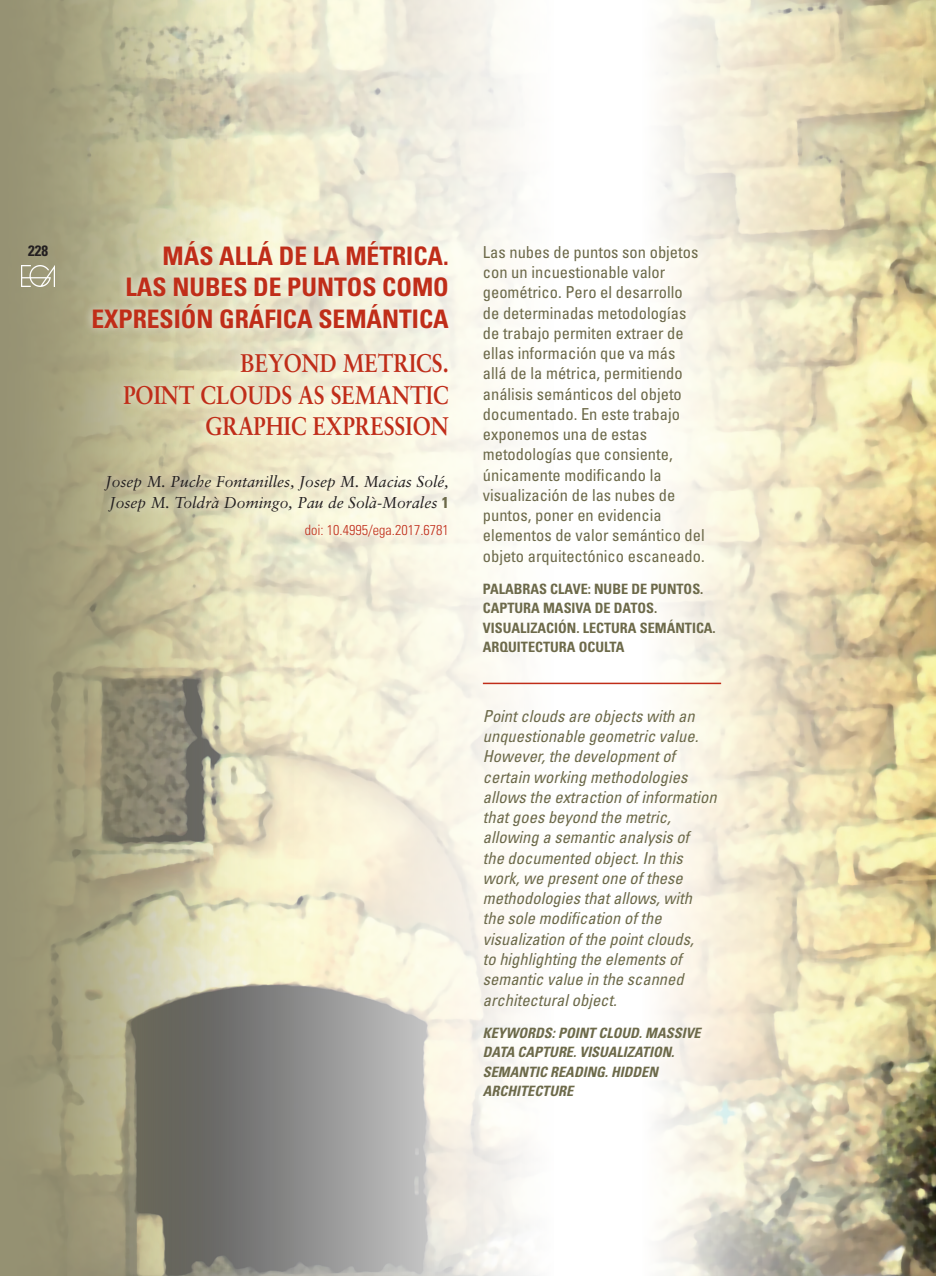
<style>
.page{position:relative;width:936px;height:1276px;background:#fff}
.page>*{position:absolute;margin:0;border:0;box-sizing:border-box;transform-origin:0 0}
.TITULO_ARTICULO_CAST{font:700 condensed 25.5px/31.5px "Univers";color:#c02d19;text-align:right}
.TITULO_ARTICULO_INGL{font:700 25.5px/31.5px "Sabon";color:#c02d19;text-align:right;scale:.85 1}
.ENTRADILLA_CASTELLAN{font:condensed 16.5px/20.2px "Univers";color:#6d6a4a}
.ENTRADILLA_INGLES{font:italic condensed 16.5px/20.2px "Univers";color:#6d6a4a}
.AUTOR_ARTICULO{font:italic 15.75px/21px "Sabon";color:#231f20}
.t1{font:700 condensed 15px "Univers";color:#231f20}
.ENTRADILLA_CASTELLAN-2{font:700 condensed 14.25px "Univers";color:#6d6a4a}
.ENTRADILLA_INGLES-2{font:italic 700 condensed 14.25px/19.5px "Univers";color:#6d6a4a}
.AUTOR_ARTICULO-2{font:300 condensed 14.25px "Univers";color:#c02d19}
.s1{font-family:"Univers";font-weight:700;font-style:normal;font-stretch:condensed;color:#6d6a4a}
</style>
<div class="page">
<svg style="left:228px;top:0;width:71px;height:1276px;background:#c8c4ae"></svg>
<svg style="left:0;top:0;width:228px;height:1276px;background:#a29f81"></svg>
<img style="left:657px;top:0;width:278px;height:1276px">
<div style="left:83px;top:231px;width:411px;height:402px;background:#fff;opacity:.75"></div>
<div style="left:473px;top:235px;width:282px;height:966px;background:#fff;opacity:.75"></div>
<hr style="left:483px;top:682px;width:238px;height:2px;background:#c02d19">
<img style="left:22px;top:265px;width:33px;height:21px">
<p class="t1" style="left:28px;top:242px;width:21px">228</p>
<p class="TITULO_ARTICULO_CAST" style="left:162px;top:240px;width:288px">MÁS ALLÁ DE LA MÉTRICA.</p>
<p class="TITULO_ARTICULO_CAST" style="left:92px;top:271px;width:359px">LAS NUBES DE PUNTOS COMO<br>EXPRESIÓN GRÁFICA SEMÁNTICA</p>
<p class="TITULO_ARTICULO_INGL" style="left:123px;top:347px;width:384px">BEYOND METRICS.<br>POINT CLOUDS AS SEMANTIC<br>GRAPHIC EXPRESSION</p>
<p class="AUTOR_ARTICULO" style="left:106px;top:471px;width:345px">Josep M. Puche Fontanilles, Josep M. Macias Solé,<br>Josep M. Toldrà Domingo, Pau de Solà-Morales <span class="s1">1</span></p>
<p class="AUTOR_ARTICULO-2" style="left:305px;top:521px;width:145px">doi: 10.4995/ega.2017.6781</p>
<p class="ENTRADILLA_CASTELLAN" style="left:483px;top:241px;width:223px">Las nubes de puntos son objetos con un incuestionable valor geométrico. Pero el desarrollo<br>de determinadas metodologías de trabajo permiten extraer de ellas información que va más<br>allá de la métrica, permitiendo análisis semánticos del objeto documentado. En este trabajo exponemos una de estas metodologías que consiente, únicamente modificando la visualización de las nubes de puntos, poner en evidencia elementos de valor semántico del objeto arquitectónico escaneado.</p>
<p class="ENTRADILLA_CASTELLAN-2" style="left:483px;top:580px;width:17px">PALABRAS</p>
<p class="ENTRADILLA_CASTELLAN-2" style="left:550px;top:580px;width:63px">CLAVE: NUBE</p>
<p class="ENTRADILLA_CASTELLAN-2" style="left:631px;top:580px;width:29px">DE PUNTOS</p>
<p class="ENTRADILLA_CASTELLAN-2" style="left:700px;top:580px;width:5px">.</p>
<p class="ENTRADILLA_CASTELLAN-2" style="left:483px;top:599px;width:10px">CAPTURA</p>
<p class="ENTRADILLA_CASTELLAN-2" style="left:543px;top:599px;width:9px">MASI</p>
<p class="ENTRADILLA_CASTELLAN-2" style="left:575px;top:599px;width:48px">VADE DATOS</p>
<p class="ENTRADILLA_CASTELLAN-2" style="left:654px;top:599px;width:5px">.</p>
<p class="ENTRADILLA_CASTELLAN-2" style="left:483px;top:619px;width:16px">VISUALI</p>
<p class="ENTRADILLA_CASTELLAN-2" style="left:530px;top:619px;width:16px">ZACIÓN</p>
<p class="ENTRADILLA_CASTELLAN-2" style="left:576px;top:619px;width:15px">. LECTURA</p>
<p class="ENTRADILLA_CASTELLAN-2" style="left:639px;top:619px;width:10px">SEMÁNTICA</p>
<p class="ENTRADILLA_CASTELLAN-2" style="left:712px;top:619px;width:5px">.</p>
<p class="ENTRADILLA_CASTELLAN-2" style="left:483px;top:638px;width:34px">ARQUITECTURA</p>
<p class="ENTRADILLA_CASTELLAN-2" style="left:578px;top:638px;width:9px">OCULTA</p>
<p class="ENTRADILLA_INGLES" style="left:483px;top:705px;width:235px">Point clouds are objects with an unquestionable geometric value.<br>However, the development of certain working methodologies allows the extraction of information that goes beyond the metric, allowing a semantic analysis of<br>the documented object. In this work, we present one of these methodologies that allows, with the sole modification of the visualization of the point clouds,<br>to highlighting the elements of semantic value in the scanned architectural object.</p>
<p class="ENTRADILLA_INGLES-2" style="left:483px;top:1023px;width:219px">KEYWORDS: POINT CLOUD. MASSIVE<br>DATA CAPTURE. VISUALIZATION.<br>SEMANTIC READING. HIDDEN<br>ARCHITECTURE</p>
</div>
